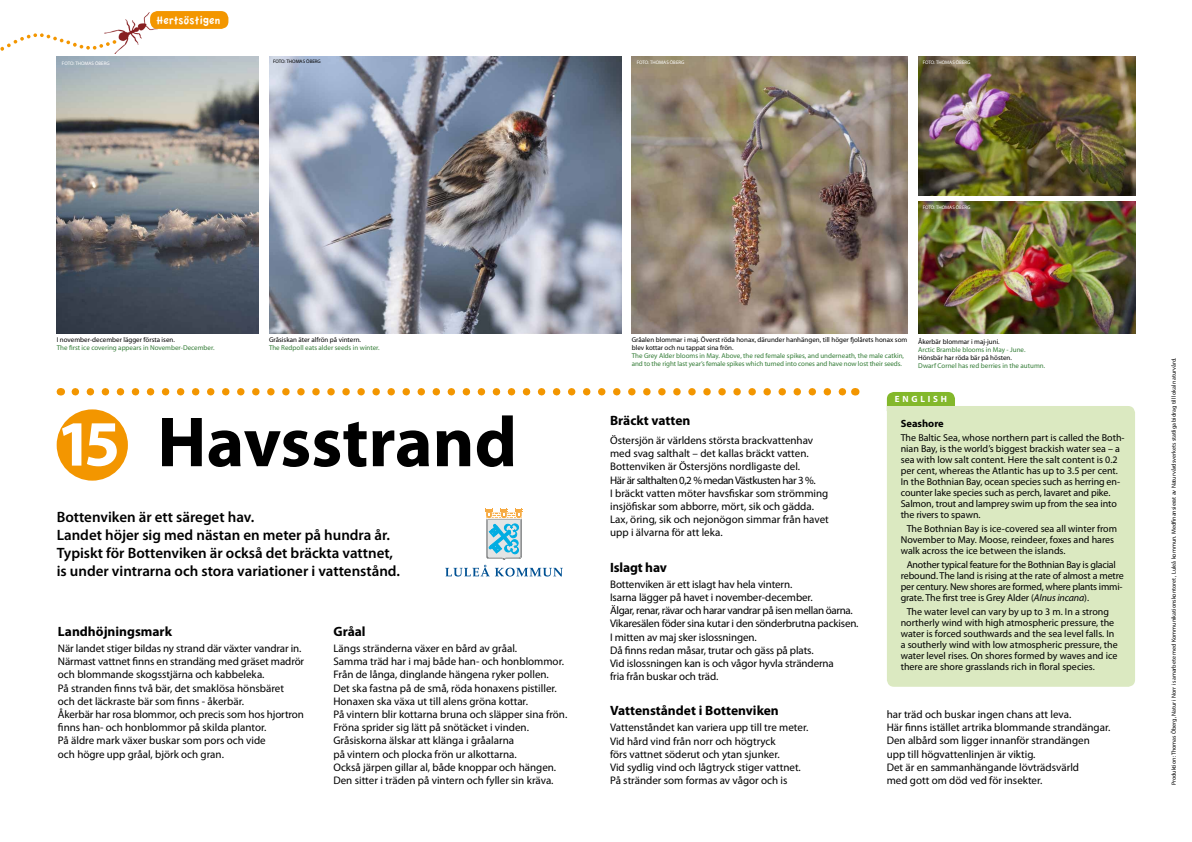
<style>
.page{position:relative;width:1192px;height:842px;background:#fff}
.page>*{position:absolute;margin:0;border:0;box-sizing:border-box;transform-origin:0 0}
.t1{font:700 71.5px "Myriad Pro";color:#000}
.t2{font:600 15px/18px "Myriad Pro";color:#000}
.t3{font:700 13.5px "Myriad Pro";color:#000}
.t4{font:12px "Apple Casual";color:#fff}
.t5{font:11px/13.2px "Myriad Pro";color:#000}
.t6{font:700 10.5px "Myriad Pro";color:#000}
.t7{font:10px/11px "Myriad Pro";color:#000}
.t8{font:10px/11px "Myriad Pro";letter-spacing:-.02em;color:#000}
.t9{font:700 9px "Myriad Pro";letter-spacing:.31em;color:#fff}
.t10{font:7px/8px "Myriad Pro";color:#337c36}
.t11{font:7px/8px "Myriad Pro";color:#000}
.t12{font:6px "Myriad Pro";color:#000}
.t13{font:5px "Myriad Pro";color:#fff}
.t14{font:5px "Myriad Pro";color:#000}
.s1{font-size:65px;color:#fff}
.s2{font-style:italic}
</style>
<div class="page">
<svg style="left:445px;top:509px;width:118px;height:67px"></svg>
<hr style="left:486px;top:518px;width:36px;height:1px;background:#fff">
<svg style="left:75px;top:388px;width:772px;height:7px"></svg>
<div style="left:57px;top:409px;width:71px;height:72px;background:#f39600;border-radius:50%"></div>
<div style="left:887px;top:392px;width:68px;height:25px;background:#83b82b;border-radius:7px"></div>
<div style="left:887px;top:406px;width:248px;height:281px;background:#dbe9c1"></div>
<img style="left:104px;top:13px;width:54px;height:41px">
<svg style="left:0;top:33px;width:116px;height:18px"></svg>
<div style="left:150px;top:11px;width:78px;height:18px;background:#f39600;border-radius:7px"></div>
<img style="left:632px;top:57px;width:276px;height:276px">
<img style="left:269px;top:57px;width:352px;height:276px">
<img style="left:918px;top:57px;width:217px;height:139px">
<img style="left:918px;top:201px;width:217px;height:132px">
<img style="left:57px;top:57px;width:202px;height:276px">
<p class="t4" style="left:156px;top:13px;width:66px">Hertsöstigen</p>
<p class="t13" style="left:62px;top:60px;width:49px">FOTO: THOMAS ÖBERG</p>
<p class="t14" style="left:273px;top:59px;width:49px">FOTO: THOMAS ÖBERG</p>
<p class="t13" style="left:637px;top:59px;width:49px">FOTO: THOMAS ÖBERG</p>
<p class="t13" style="left:923px;top:60px;width:49px">FOTO: THOMAS ÖBERG</p>
<p class="t13" style="left:923px;top:204px;width:49px">FOTO: THOMAS ÖBERG</p>
<p class="t11" style="left:269px;top:336px;width:94px">Gråsiskan äter alfrön på vintern.</p>
<p class="t10" style="left:269px;top:344px;width:112px">The Redpoll eats alder seeds in winter.</p>
<p class="t11" style="left:632px;top:336px;width:277px">Gråalen blommar i maj. Överst röda honax, därunder hanhängen, till höger fjolårets honax som blev kottar och nu tappat sina frön.</p>
<p class="t10" style="left:632px;top:352px;width:274px">The Grey Alder blooms in May. Above, the red female spikes, and underneath, the male catkin, and to the right last year’s female spikes which turned into cones and have now lost their seeds.</p>
<p class="t11" style="left:57px;top:336px;width:120px">I november-december lägger första isen.</p>
<p class="t10" style="left:57px;top:344px;width:159px">The first ice covering appears in November-December.</p>
<p class="t11" style="left:918px;top:337px;width:83px">Åkerbär blommar i maj-juni.</p>
<p class="t10" style="left:918px;top:345px;width:109px">Arctic Bramble blooms in May - June.</p>
<p class="t11" style="left:918px;top:353px;width:95px">Hönsbär har röda bär på hösten.</p>
<p class="t10" style="left:918px;top:361px;width:128px">Dwarf Cornel has red berries in the autumn.</p>
<p class="t12" style="left:1170px;top:785px;width:429px;rotate:-90deg">Produktion: Thomas Öberg, Natur i Norr i samarbete med Kommunikationskontoret , Luleå kommun. Medfinansierat av Naturvårdsverkets statliga bidrag till lokal naturvård.</p>
<p class="t9" style="left:895px;top:393px;width:54px">ENGLISH</p>
<h1 class="t1" style="left:57px;top:395px;width:462px"><span class="s1">15</span> Havsstrand</h1>
<p class="t3" style="left:610px;top:412px;width:82px">Bräckt vatten</p>
<p class="t5" style="left:610px;top:433px;width:220px">Östersjön är världens största brackvattenhav med svag salthalt – det kallas bräckt vatten.<br>Bottenviken är Östersjöns nordligaste del.<br>Här är salthalten 0,2 % medan Västkusten har 3 %.<br>I bräckt vatten möter havsfiskar som strömming insjöfiskar som abborre, mört, sik och gädda.<br>Lax, öring, sik och nejonögon simmar från havet upp i älvarna för att leka.</p>
<p class="t3" style="left:610px;top:558px;width:58px">Islagt hav</p>
<p class="t5" style="left:610px;top:577px;width:250px">Bottenviken är ett islagt hav hela vintern.<br>Isarna lägger på havet i november-december.<br>Älgar, renar, rävar och harar vandrar på isen mellan öarna.<br>Vikaresälen föder sina kutar i den sönderbrutna packisen.<br>I mitten av maj sker islossningen.<br>Då finns redan måsar, trutar och gäss på plats.<br>Vid islossningen kan is och vågor hyvla stränderna<br>fria från buskar och träd.</p>
<p class="t3" style="left:610px;top:702px;width:170px">Vattenståndet i Bottenviken</p>
<p class="t5" style="left:610px;top:721px;width:200px">Vattenståndet kan variera upp till tre meter.<br>Vid hård vind från norr och högtryck<br>förs vattnet söderut och ytan sjunker.<br>Vid sydlig vind och lågtryck stiger vattnet.<br>På stränder som formas av vågor och is</p>
<p class="t6" style="left:901px;top:417px;width:45px">Seashore</p>
<p class="t7" style="left:901px;top:432px;width:225px">The Baltic Sea, whose northern part is called the Both&shy;nian Bay, is the world’s biggest brackish water sea – a sea with low salt content. Here the salt content is 0.2 per cent, whereas the Atlantic has up to 3.5 per cent.<br>In the Bothnian Bay, ocean species such as herring en&shy;counter lake species such as perch, lavaret and pike.<br>Salmon, trout and lamprey swim up from the sea into the rivers to spawn.</p>
<p class="t7" style="left:901px;top:523px;width:218px;text-indent:6px">The Bothnian Bay is ice-covered sea all winter from<br>November to May. Moose, reindeer, foxes and hares walk across the ice between the islands.</p>
<p class="t8" style="left:901px;top:559px;width:225px;text-indent:6px">Another typical feature for the Bothnian Bay is glacial rebound. The land is rising at the rate of almost a metre per century. New shores are formed, where plants immi&shy;grate. The first tree is Grey Alder (<span class="s2">Alnus incana</span>).</p>
<p class="t7" style="left:901px;top:606px;width:219px;text-indent:6px">The water level can vary by up to 3 m. In a strong northerly wind with high atmospheric pressure, the water is forced southwards and the sea level falls. In a southerly wind with low atmospheric pressure, the water level rises. On shores formed by waves and ice there are shore grasslands rich in floral species.</p>
<h2 class="t2" style="left:57px;top:508px;width:345px">Bottenviken är ett säreget hav.<br>Landet höjer sig med nästan en meter på hundra år.<br>Typiskt för Bottenviken är också det bräckta vattnet, is under vintrarna och stora variationer i vattenstånd.</h2>
<p class="t3" style="left:333px;top:622px;width:34px">Gråal</p>
<p class="t5" style="left:333px;top:641px;width:235px">Längs stränderna växer en bård av gråal.<br>Samma träd har i maj både han- och honblommor.<br>Från de långa, dinglande hängena ryker pollen.<br>Det ska fastna på de små, röda honaxens pistiller.<br>Honaxen ska växa ut till alens gröna kottar.<br>På vintern blir kottarna bruna och släpper sina frön.<br>Fröna sprider sig lätt på snötäcket i vinden.<br>Gråsiskorna älskar att klänga i gråalarna<br>på vintern och plocka frön ur alkottarna.<br>Också järpen gillar al, både knoppar och hängen.<br>Den sitter i träden på vintern och fyller sin kräva.</p>
<p class="t3" style="left:58px;top:622px;width:116px">Landhöjningsmark</p>
<p class="t5" style="left:58px;top:641px;width:248px">När landet stiger bildas ny strand där växter vandrar in.<br>Närmast vattnet finns en strandäng med gräset madrör och blommande skogsstjärna och kabbeleka.<br>På stranden finns två bär, det smaklösa hönsbäret<br>och det läckraste bär som finns - åkerbär.<br>Åkerbär har rosa blommor, och precis som hos hjortron finns han- och honblommor på skilda plantor.<br>På äldre mark växer buskar som pors och vide<br>och högre upp gråal, björk och gran.</p>
<p class="t5" style="left:887px;top:707px;width:225px">har träd och buskar ingen chans att leva.<br>Här finns istället artrika blommande strandängar.<br>Den albård som ligger innanför strandängen upp till högvattenlinjen är viktig.<br>Det är en sammanhängande lövträdsvärld<br>med gott om död ved för insekter.</p>
</div>
